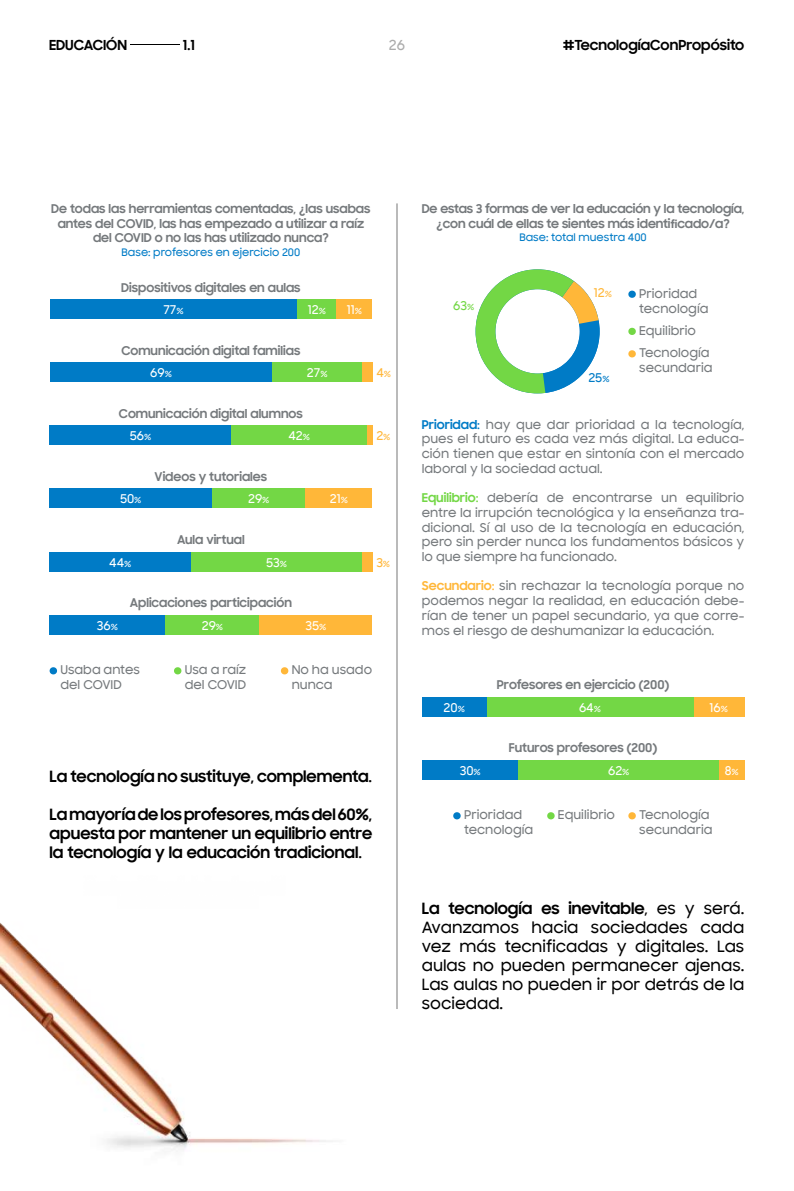
<style>
.page{position:relative;width:794px;height:1191px;background:#fff}
.page>*{position:absolute;margin:0;border:0;box-sizing:border-box;transform-origin:0 0}
.t1{font:500 15.75px/18.9px "Samsung Sharp Sans";color:#000;text-align:justify}
.t2{font:700 15.75px/18.9px "Samsung Sharp Sans";color:#000;text-align:justify}
.t3{font:700 14px "Samsung Sharp Sans";color:#000}
.t4{font:500 14px "Samsung Sharp Sans";color:#acacac}
.t5{font:500 12.25px/14.7px "Samsung Sharp Sans";color:#75797c}
.t6{font:700 12.25px/14.7px "Samsung Sharp Sans";color:#75797c}
.t7{font:500 12.25px "Samsung Sharp Sans";color:#fff}
.t8{font:500 12.25px "Samsung Sharp Sans";color:#ffb739}
.t9{font:500 12.25px "Samsung Sharp Sans";color:#73d745}
.t10{font:500 12.25px "Samsung Sharp Sans";color:#007bc6}
.t11{font:500 10.5px "Samsung Sharp Sans";color:#007bc6}
.s1{font-weight:500;color:#fff}
.s2{font-weight:500;font-size:8.4px;color:#fff}
.s3{font-size:8.4px}
.s4{font-weight:500}
.s5{font-weight:700;color:#007bc6}
.s6{color:#007bc6}
.s7{font-weight:700;color:#73d745}
.s8{color:#73d745}
.s9{font-weight:700;color:#ffb739}
.s10{color:#ffb739}
.s11{font-weight:700}
</style>
<div class="page">
<hr style="left:131px;top:44px;width:49px;height:1px;background:#000">
<hr style="left:397px;top:203px;width:1px;height:806px;background:#777">
<svg style="left:50px;top:667px;width:7px;height:7px"></svg>
<svg style="left:174px;top:667px;width:7px;height:7px"></svg>
<svg style="left:281px;top:667px;width:7px;height:7px"></svg>
<div style="left:50px;top:488px;width:162px;height:20px;background:#007bc6"></div>
<div style="left:212px;top:488px;width:94px;height:20px;background:#73d745"></div>
<div style="left:306px;top:488px;width:66px;height:20px;background:#ffb739"></div>
<div style="left:50px;top:615px;width:115px;height:19px;background:#007bc6"></div>
<div style="left:165px;top:615px;width:94px;height:19px;background:#73d745"></div>
<div style="left:259px;top:615px;width:113px;height:19px;background:#ffb739"></div>
<div style="left:50px;top:299px;width:247px;height:20px;background:#007bc6"></div>
<div style="left:297px;top:299px;width:39px;height:20px;background:#73d745"></div>
<div style="left:336px;top:299px;width:36px;height:20px;background:#ffb739"></div>
<div style="left:50px;top:362px;width:222px;height:20px;background:#007bc6"></div>
<div style="left:272px;top:362px;width:90px;height:20px;background:#73d745"></div>
<div style="left:362px;top:362px;width:10px;height:20px;background:#ffb739"></div>
<div style="left:50px;top:551px;width:141px;height:20px;background:#007bc6"></div>
<div style="left:191px;top:551px;width:171px;height:20px;background:#73d745"></div>
<div style="left:362px;top:551px;width:10px;height:20px;background:#ffb739"></div>
<div style="left:50px;top:425px;width:181px;height:20px;background:#007bc6"></div>
<div style="left:231px;top:425px;width:136px;height:20px;background:#73d745"></div>
<div style="left:367px;top:425px;width:5px;height:20px;background:#ffb739"></div>
<svg style="left:453px;top:812px;width:8px;height:7px"></svg>
<svg style="left:547px;top:812px;width:7px;height:7px"></svg>
<svg style="left:628px;top:812px;width:8px;height:7px"></svg>
<div style="left:422px;top:696px;width:65px;height:20px;background:#007bc6"></div>
<div style="left:693px;top:696px;width:51px;height:20px;background:#ffb739"></div>
<div style="left:487px;top:696px;width:206px;height:20px;background:#73d745"></div>
<div style="left:422px;top:759px;width:96px;height:20px;background:#007bc6"></div>
<div style="left:719px;top:759px;width:25px;height:20px;background:#ffb739"></div>
<div style="left:518px;top:759px;width:201px;height:20px;background:#73d745"></div>
<svg style="left:628px;top:291px;width:8px;height:7px"></svg>
<svg style="left:628px;top:328px;width:8px;height:7px"></svg>
<svg style="left:628px;top:350px;width:8px;height:7px"></svg>
<svg style="left:475px;top:269px;width:124px;height:124px"></svg>
<img style="left:0;top:922px;width:333px;height:228px">
<p class="t3" style="left:49px;top:34px;width:79px">EDUCACIÓN</p>
<p class="t3" style="left:183px;top:34px;width:14px">1.1</p>
<p class="t4" style="left:389px;top:34px;width:18px">26</p>
<p class="t3" style="left:563px;top:34px;width:183px">#TecnologíaConPropósito</p>
<p class="t6" style="left:51px;top:200px;width:321px;text-align:center">De todas las herramientas comentadas, ¿las usabas antes del COVID, las has empezado a utilizar a raíz del COVID o no las has utilizado nunca?</p>
<p class="t11" style="left:121px;top:244px;width:180px">Base: profesores en ejercicio 200</p>
<p class="t6" style="left:163px;top:275px;width:139px;line-height:22.4px;text-indent:-42px">Dispositivos digitales en aulas<br><span class="s1">77</span><span class="s2">%</span></p>
<p class="t7" style="left:308px;top:301px;width:20px">12<span class="s3">%</span></p>
<p class="t7" style="left:347px;top:301px;width:17px">11<span class="s3">%</span></p>
<p class="t6" style="left:150px;top:339px;width:152px;line-height:22.4px;text-indent:-29px">Comunicación digital familias<br><span class="s1">69</span><span class="s2">%</span></p>
<p class="t7" style="left:307px;top:364px;width:22px">27<span class="s3">%</span></p>
<p class="t8" style="left:376px;top:364px;width:16px">4<span class="s3">%</span></p>
<p class="t6" style="left:130px;top:402px;width:175px;line-height:22.4px;text-indent:-11px">Comunicación digital alumnos<br><span class="s1">56</span><span class="s2">%</span></p>
<p class="t7" style="left:288px;top:427px;width:23px">42<span class="s3">%</span></p>
<p class="t8" style="left:376px;top:427px;width:16px">2<span class="s3">%</span></p>
<p class="t6" style="left:155px;top:469px;width:114px">Videos y tutoriales</p>
<p class="t7" style="left:120px;top:490px;width:23px">50<span class="s3">%</span></p>
<p class="t7" style="left:248px;top:490px;width:23px">29<span class="s3">%</span></p>
<p class="t7" style="left:330px;top:490px;width:20px">21<span class="s3">%</span></p>
<p class="t6" style="left:177px;top:532px;width:69px">Aula virtual</p>
<p class="t7" style="left:109px;top:553px;width:24px">44<span class="s3">%</span></p>
<p class="t7" style="left:266px;top:553px;width:22px">53<span class="s3">%</span></p>
<p class="t8" style="left:376px;top:553px;width:15px">3<span class="s3">%</span></p>
<p class="t6" style="left:130px;top:595px;width:164px">Aplicaciones participación</p>
<p class="t7" style="left:97px;top:616px;width:23px">36<span class="s3">%</span></p>
<p class="t7" style="left:202px;top:616px;width:23px">29<span class="s3">%</span></p>
<p class="t7" style="left:305px;top:616px;width:22px">35<span class="s3">%</span></p>
<p class="t5" style="left:60px;top:662px;width:81px">Usaba antes del COVID</p>
<p class="t5" style="left:185px;top:662px;width:63px">Usa a raíz del COVID</p>
<p class="t5" style="left:292px;top:662px;width:82px">No ha usado nunca</p>
<p class="t2" style="left:50px;top:766px;width:324px">La tecnología no sustituye, complementa<span class="s4">.</span></p>
<p class="t2" style="left:50px;top:804px;width:324px">La mayoría de los profesores, más del 60%, apuesta por mantener un equilibrio entre la tecnología y la educación tradicional<span class="s4">.</span></p>
<p class="t6" style="left:422px;top:200px;width:324px;text-align:center">De estas 3 formas de ver la educación y la tecnología, ¿con cuál de ellas te sientes más identificado/a?</p>
<p class="t11" style="left:519px;top:230px;width:129px">Base: total muestra 400</p>
<p class="t8" style="left:594px;top:283px;width:20px">12<span class="s3">%</span></p>
<p class="t5" style="left:639px;top:285px;width:71px">Prioridad tecnología</p>
<p class="t5" style="left:639px;top:319px;width:72px;line-height:22.4px">Equilibrio<br>Tecnología</p>
<p class="t5" style="left:639px;top:360px;width:75px">secundaria</p>
<p class="t9" style="left:453px;top:297px;width:23px">63<span class="s3">%</span></p>
<p class="t10" style="left:588px;top:369px;width:23px">25<span class="s3">%</span></p>
<p class="t5" style="left:422px;top:416px;width:324px;text-align:justify"><span class="s5">Prioridad</span><span class="s6">:</span> hay que dar prioridad a la tecnología, pues el futuro es cada vez más digital. La educa&shy;ción tienen que estar en sintonía con el mercado laboral y la sociedad actual.</p>
<p class="t5" style="left:422px;top:490px;width:324px;text-align:justify"><span class="s7">Equilibrio</span><span class="s8">:</span> debería de encontrarse un equilibrio entre la irrupción tecnológica y la enseñanza tra&shy;dicional. Sí al uso de la tecnología en educación, pero sin perder nunca los fundamentos básicos y lo que siempre ha funcionado.</p>
<p class="t5" style="left:422px;top:578px;width:324px;text-align:justify"><span class="s9">Secundario</span><span class="s10">:</span> sin rechazar la tecnología porque no podemos negar la realidad, en educación debe&shy;rían de tener un papel secundario, ya que corre&shy;mos el riesgo de deshumanizar la educación.</p>
<p class="t6" style="left:497px;top:677px;width:174px">Profesores en ejercicio (200)</p>
<p class="t7" style="left:443px;top:698px;width:23px">20<span class="s3">%</span></p>
<p class="t7" style="left:579px;top:698px;width:23px">64<span class="s3">%</span></p>
<p class="t7" style="left:709px;top:698px;width:20px">16<span class="s3">%</span></p>
<p class="t6" style="left:509px;top:740px;width:150px">Futuros profesores (200)</p>
<p class="t7" style="left:460px;top:761px;width:23px">30<span class="s3">%</span></p>
<p class="t7" style="left:608px;top:761px;width:23px">62<span class="s3">%</span></p>
<p class="t7" style="left:724px;top:761px;width:15px">8<span class="s3">%</span></p>
<p class="t5" style="left:464px;top:807px;width:71px">Prioridad tecnología</p>
<p class="t5" style="left:558px;top:807px;width:58px">Equilibrio</p>
<p class="t5" style="left:639px;top:807px;width:75px">Tecnología secundaria</p>
<p class="t1" style="left:422px;top:898px;width:324px"><span class="s11">La tecnología es inevitable</span>, es y será.<br>Avanzamos hacia sociedades cada vez más tecnificadas y digitales. Las aulas no pueden permanecer ajenas.<br>Las aulas no pueden ir por detrás de la sociedad.</p>
</div>
